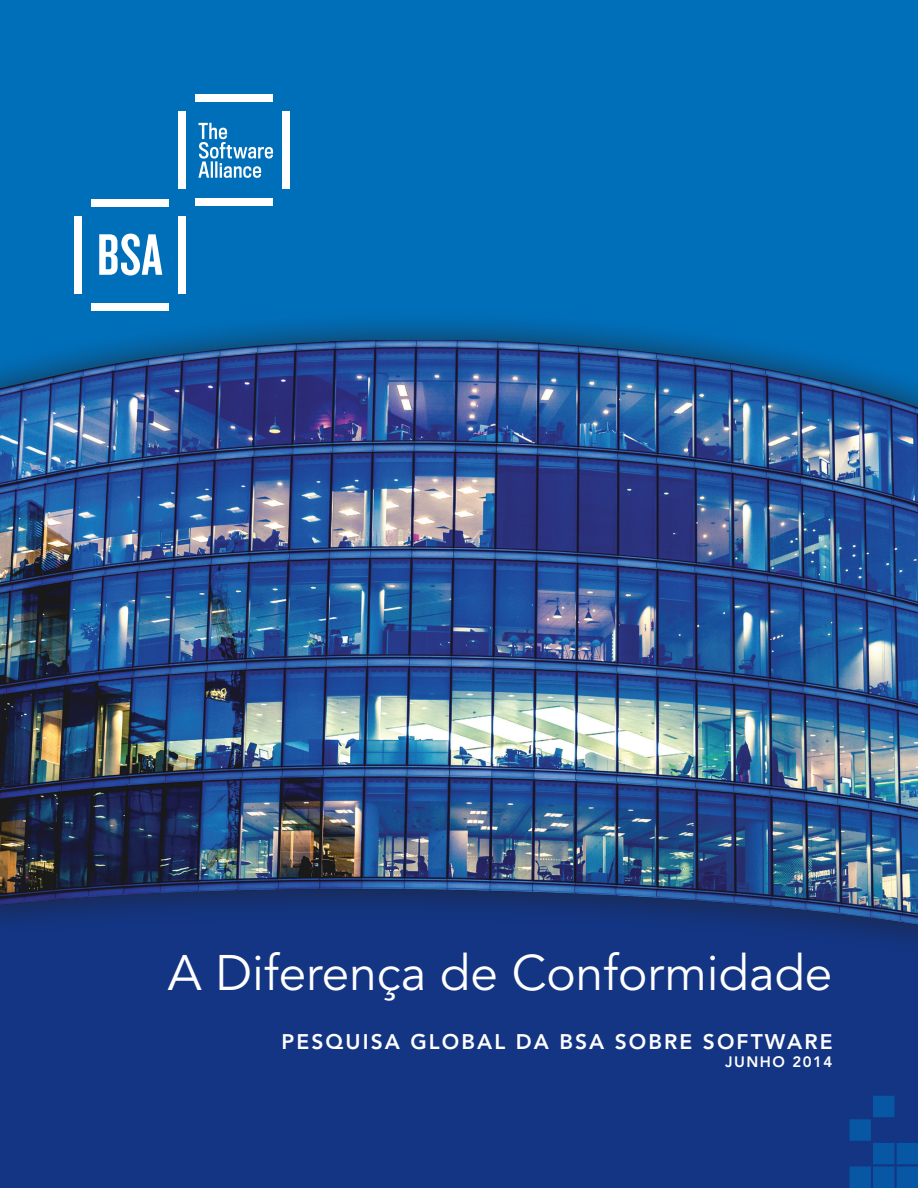
<style>
.page{position:relative;width:918px;height:1188px;background:#fff}
.page>*{position:absolute;margin:0;border:0;box-sizing:border-box;transform-origin:0 0}
.t1{font:49.5px "Avenir LT Std";color:#fff}
.t2{font:800 21px "Avenir LT Std";letter-spacing:.1em;color:#fff}
.t3{font:800 15px "Avenir LT Std";letter-spacing:.1em;color:#fff}
</style>
<div class="page">
<div style="left:0;top:664px;width:918px;height:524px;background:#133583"></div>
<div style="left:0;top:0;width:918px;height:817px;background:#006fba"></div>
<div style="left:0;top:309px;width:918px;height:647px;background:#231f20;opacity:.75"></div>
<img style="left:0;top:340px;width:366px;height:565px">
<div style="left:178px;top:216px;width:8px;height:78px;background:#fff"></div>
<div style="left:91px;top:303px;width:78px;height:7px;background:#fff"></div>
<div style="left:91px;top:199px;width:78px;height:7px;background:#fff"></div>
<div style="left:74px;top:216px;width:8px;height:78px;background:#fff"></div>
<div style="left:179px;top:111px;width:7px;height:78px;background:#fff"></div>
<div style="left:195px;top:94px;width:78px;height:8px;background:#fff"></div>
<div style="left:283px;top:111px;width:7px;height:78px;background:#fff"></div>
<svg style="left:99px;top:123px;width:174px;height:153px"></svg>
<svg style="left:849px;top:1096px;width:69px;height:92px"></svg>
<p class="t1" style="left:168px;top:945px;width:666px">A Diferença de Conformidade</p>
<p class="t2" style="left:282px;top:1029px;width:552px">PESQUISA GLOBAL DA BSA SOBRE SOFTWARE</p>
<p class="t3" style="left:725px;top:1053px;width:109px">JUNHO 2014</p>
</div>
